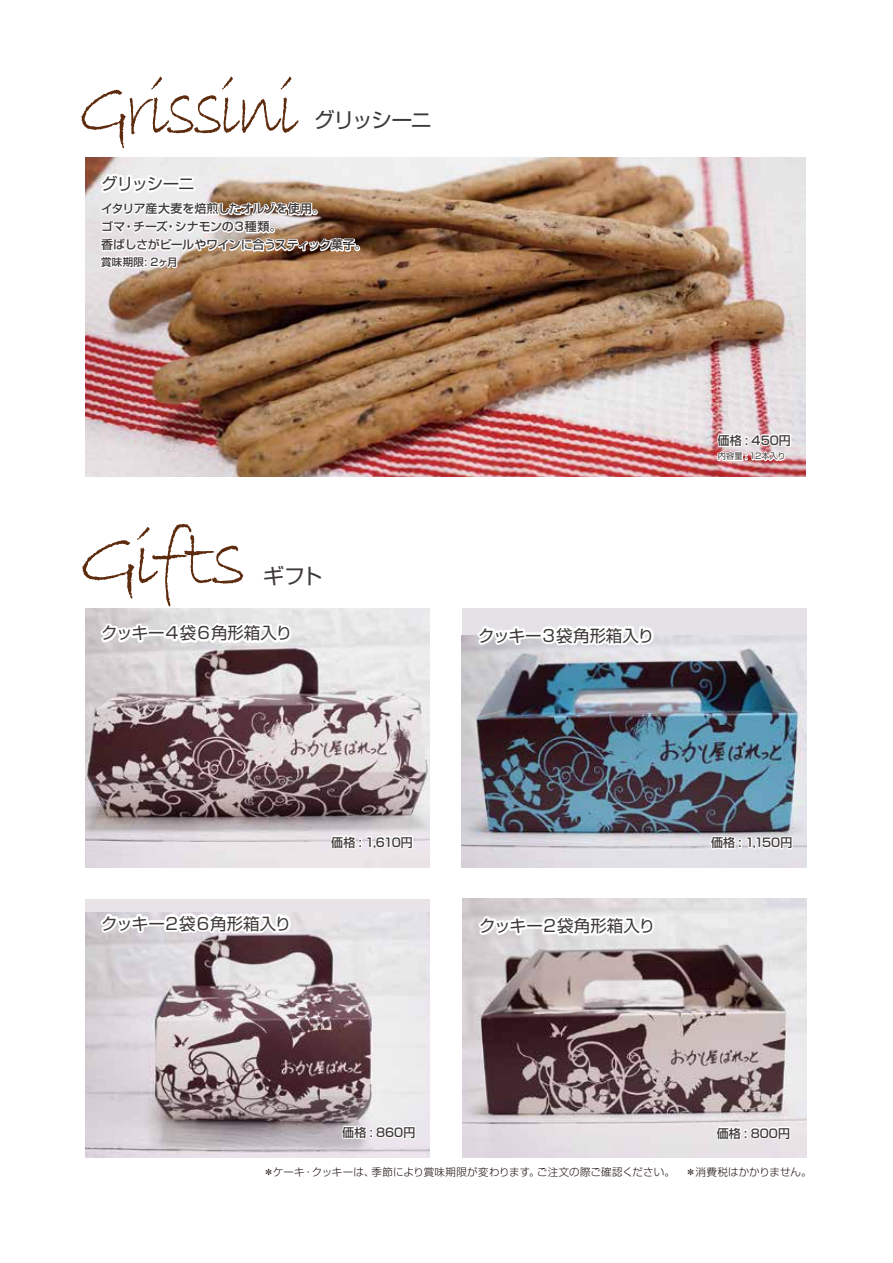
<style>
.page{position:relative;width:893px;height:1263px;background:#fff}
.page>*{position:absolute;margin:0;border:0;box-sizing:border-box;transform-origin:0 0}
.t1{font:84px "Bradley Hand ITC";letter-spacing:-.06em;color:#5d2b0d;scale:.85 1}
.t2{font:84px "Bradley Hand ITC";letter-spacing:-.06em;color:#5d2b0d}
.t3{font:21px "Shin Go Pro";letter-spacing:-.075em;color:#3e3a39}
.t4{font:16.5px "Shin Go Pro";letter-spacing:-.05em;color:#3e3a39}
.t5{font:16.5px "Shin Go Pro";letter-spacing:-.03em;color:#3e3a39}
.t6{font:500 12px/18px "Shin Go Pro";letter-spacing:-.025em;color:#221815}
.t7{font:500 12px "Shin Go Pro";color:#3e3a39}
.t8{font:300 10.5px "Shin Go Pro";letter-spacing:.01em;color:#221815}
.t9{font:500 10.5px "Shin Go Pro";letter-spacing:.025em;color:#221815}
.t10{font:8.25px "Shin Go Pro";letter-spacing:.005em;color:#3e3a39}
</style>
<div class="page">
<img style="left:85px;top:158px;width:720px;height:318px">
<svg style="left:715px;top:425px;width:77px;height:40px"></svg>
<svg style="left:92px;top:171px;width:268px;height:99px"></svg>
<div style="left:85px;top:899px;width:345px;height:259px;background:#e8e3e7"></div>
<img style="left:85px;top:912px;width:345px;height:246px">
<svg style="left:96px;top:912px;width:56px;height:24px"></svg>
<div style="left:147px;top:920px;width:19px;height:6px;border:4px solid #fff"></div>
<svg style="left:162px;top:912px;width:131px;height:28px"></svg>
<div style="left:462px;top:608px;width:345px;height:259px;background:#e4e2e6"></div>
<img style="left:462px;top:636px;width:345px;height:231px">
<svg style="left:473px;top:626px;width:56px;height:23px"></svg>
<div style="left:524px;top:632px;width:19px;height:6px;border:4px solid #fff"></div>
<svg style="left:537px;top:625px;width:119px;height:27px"></svg>
<svg style="left:709px;top:828px;width:85px;height:23px"></svg>
<img style="left:462px;top:899px;width:345px;height:259px">
<svg style="left:474px;top:913px;width:56px;height:26px"></svg>
<svg style="left:540px;top:902px;width:117px;height:41px"></svg>
<svg style="left:714px;top:1118px;width:77px;height:23px"></svg>
<svg style="left:340px;top:1117px;width:77px;height:23px"></svg>
<img style="left:85px;top:608px;width:344px;height:259px">
<svg style="left:96px;top:621px;width:56px;height:25px"></svg>
<svg style="left:158px;top:610px;width:136px;height:40px"></svg>
<svg style="left:329px;top:827px;width:85px;height:23px"></svg>
<h1 class="t1" style="left:78px;top:55px;width:262px">Grissini</h1>
<h2 class="t3" style="left:314px;top:102px;width:120px">グリッシーニ</h2>
<h3 class="t4" style="left:101px;top:170px;width:95px">グリッシーニ</h3>
<p class="t6" style="left:101px;top:198px;width:267px">イタリア産大麦を焙煎したオルゾを使用。<br>ゴマ・チーズ・シナモンの３種類。<br>香ばしさがビールやワインに合うスティック菓子。</p>
<p class="t9" style="left:101px;top:254px;width:78px">賞味期限: 2ヶ月</p>
<h1 class="t2" style="left:78px;top:505px;width:171px">Gifts</h1>
<h2 class="t3" style="left:263px;top:558px;width:61px">ギフト</h2>
<h3 class="t4" style="left:101px;top:619px;width:193px">クッキー４袋６角形箱入り</h3>
<p class="t7" style="left:718px;top:430px;width:75px">価格 : 450円</p>
<p class="t10" style="left:718px;top:449px;width:69px">内容量 : 12本入り</p>
<h3 class="t5" style="left:478px;top:622px;width:178px">クッキー３袋角形箱入り</h3>
<h3 class="t4" style="left:101px;top:910px;width:192px">クッキー２袋６角形箱入り</h3>
<p class="t7" style="left:331px;top:832px;width:83px">価格 : 1,610円</p>
<h3 class="t5" style="left:479px;top:912px;width:177px">クッキー２袋角形箱入り</h3>
<p class="t7" style="left:711px;top:833px;width:83px">価格 : 1,150円</p>
<p class="t7" style="left:342px;top:1122px;width:75px">価格 : 860円</p>
<p class="t7" style="left:717px;top:1123px;width:75px">価格 : 800円</p>
<p class="t8" style="left:263px;top:1163px;width:550px">＊ケーキ・クッキーは、季節により賞味期限が変わります。ご注文の際ご確認ください。　＊消費税はかかりません。</p>
</div>
